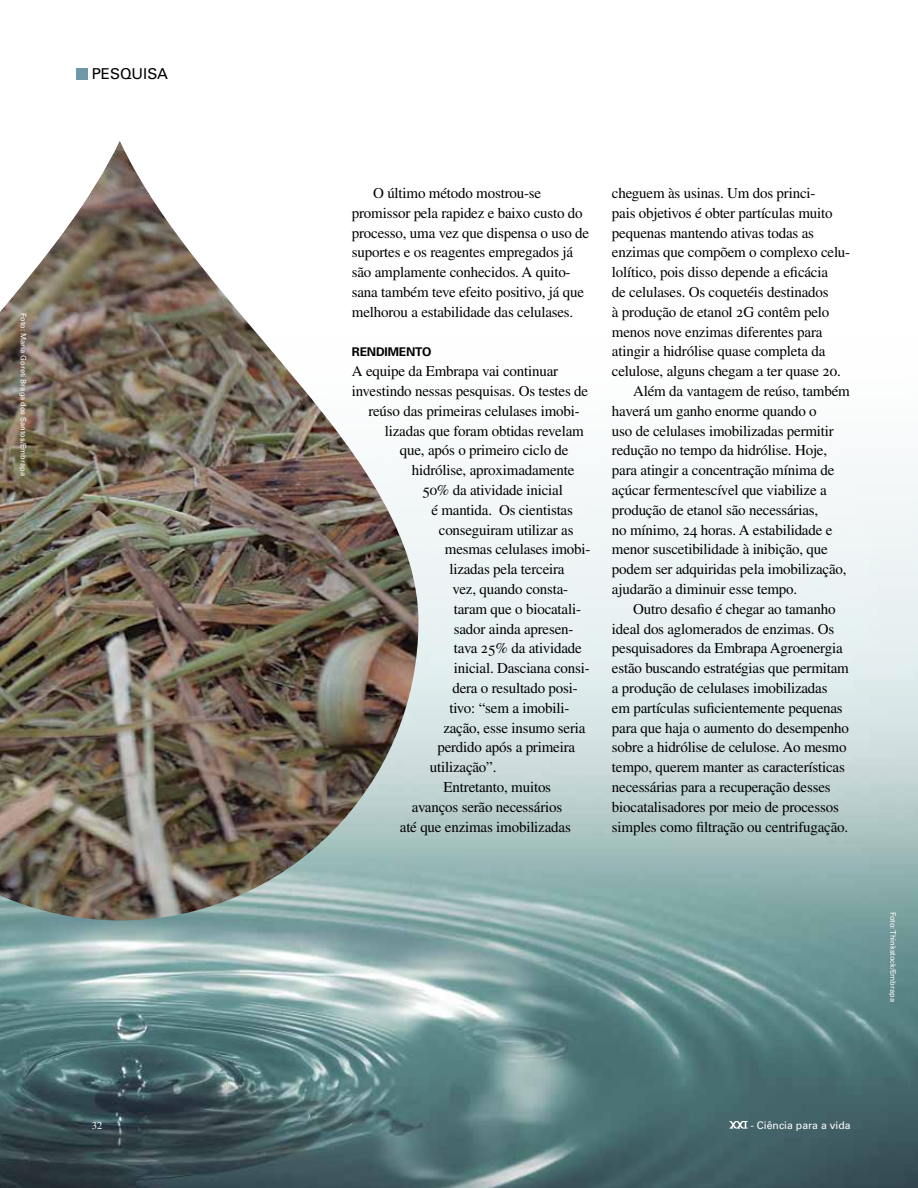
<style>
.page{position:relative;width:918px;height:1188px;background:#fff}
.page>*{position:absolute;margin:0;border:0;box-sizing:border-box;transform-origin:0 0}
.t1{font:15px/19.8px "Times LT Std";letter-spacing:-.015em;color:#000}
.t2{font:15px "Univers LT Std";color:#000}
.t3{font:700 12px "Univers LT Std";color:#000}
.t4{font:10.5px "Univers LT Std";color:#fff}
.t5{font:10.5px "Times LT Std";color:#fff}
.t6{font:7.5px "Univers LT Std";color:#fff}
</style>
<div class="page">
<img style="left:0;top:474px;width:918px;height:714px">
<svg style="left:730px;top:1121px;width:18px;height:8px"></svg>
<div style="left:76px;top:68px;width:12px;height:11px;background:#6d99a7"></div>
<img style="left:0;top:141px;width:418px;height:779px">
<p class="t2" style="left:92px;top:65px;width:30px">pesqu</p>
<p class="t2" style="left:143px;top:65px;width:26px">isa</p>
<p class="t6" style="left:28px;top:313px;width:164px;rotate:90deg">Foto: Maria Goreti Braga dos Santos/Embrapa</p>
<p class="t5" style="left:92px;top:1119px;width:12px">32</p>
<p class="t1" style="left:352px;top:183px;width:239px;text-indent:21px">O último método mostrou-se promissor pela rapidez e baixo custo do processo, uma vez que dispensa o uso de suportes e os reagentes empregados já são amplamente conhecidos. A quito&shy;sana também teve efeito positivo, já que melhorou a estabilidade das celulases.</p>
<p class="t3" style="left:352px;top:345px;width:17px">RENDIMENTO</p>
<p class="t1" style="left:352px;top:361px;width:208px">A equipe da Embrapa vai continuar</p>
<p class="t1" style="left:352px;top:381px;width:238px">investindo nessas pesquisas. Os testes de</p>
<p class="t1" style="left:368px;top:401px;width:213px">reúso das primeiras celulases imobi-</p>
<p class="t1" style="left:385px;top:421px;width:200px">lizadas que foram obtidas revelam</p>
<p class="t1" style="left:400px;top:440px;width:170px">que, após o primeiro ciclo de</p>
<p class="t1" style="left:412px;top:460px;width:164px">hidrólise, aproximadamente</p>
<p class="t1" style="left:422px;top:480px;width:142px">50% da atividade inicial</p>
<p class="t1" style="left:431px;top:500px;width:143px">é mantida. Os cientistas</p>
<p class="t1" style="left:439px;top:520px;width:136px">conseguiram utilizar as</p>
<p class="t1" style="left:445px;top:539px;width:147px">mesmas celulases imobi-</p>
<p class="t1" style="left:449px;top:559px;width:117px">lizadas pela terceira</p>
<p class="t1" style="left:452px;top:579px;width:117px">vez, quando consta-</p>
<p class="t1" style="left:454px;top:599px;width:129px">taram que o biocatali-</p>
<p class="t1" style="left:454px;top:619px;width:121px">sador ainda apresen-</p>
<p class="t1" style="left:454px;top:638px;width:129px">tava 25% da atividade</p>
<p class="t1" style="left:454px;top:658px;width:137px">inicial. Dasciana consi-</p>
<p class="t1" style="left:452px;top:678px;width:127px">dera o resultado posi-</p>
<p class="t1" style="left:449px;top:698px;width:122px">tivo: “sem a imobili-</p>
<p class="t1" style="left:443px;top:718px;width:144px">zação, esse insumo seria</p>
<p class="t1" style="left:437px;top:737px;width:139px">perdido após a primeira</p>
<p class="t1" style="left:430px;top:757px;width:68px">utilização”.</p>
<p class="t1" style="left:444px;top:777px;width:109px">Entretanto, muitos</p>
<p class="t1" style="left:412px;top:797px;width:152px">avanços serão necessários</p>
<p class="t1" style="left:400px;top:817px;width:172px">até que enzimas imobilizadas</p>
<p class="t1" style="left:612px;top:183px;width:205px">cheguem às usinas. Um dos princi-</p>
<p class="t1" style="left:612px;top:203px;width:222px">pais objetivos é obter partículas muito</p>
<p class="t1" style="left:612px;top:223px;width:204px">pequenas mantendo ativas todas as</p>
<p class="t1" style="left:612px;top:242px;width:240px">enzimas que compõem o complexo celu-</p>
<p class="t1" style="left:612px;top:262px;width:218px">lolítico, pois disso depende a eficácia</p>
<p class="t1" style="left:612px;top:282px;width:218px">de celulases. Os coquetéis destinados</p>
<p class="t1" style="left:612px;top:302px;width:219px">à produção de etanol 2G contêm pelo</p>
<p class="t1" style="left:612px;top:322px;width:212px">menos nove enzimas diferentes para</p>
<p class="t1" style="left:612px;top:341px;width:215px">atingir a hidrólise quase completa da</p>
<p class="t1" style="left:612px;top:361px;width:230px">celulose, alguns chegam a ter quase 20.</p>
<p class="t1" style="left:633px;top:381px;width:218px">Além da vantagem de reúso, também</p>
<p class="t1" style="left:612px;top:401px;width:206px">haverá um ganho enorme quando o</p>
<p class="t1" style="left:612px;top:421px;width:223px">uso de celulases imobilizadas permitir</p>
<p class="t1" style="left:612px;top:440px;width:217px">redução no tempo da hidrólise. Hoje,</p>
<p class="t1" style="left:612px;top:460px;width:224px">para atingir a concentração mínima de</p>
<p class="t1" style="left:612px;top:480px;width:216px">açúcar fermentescível que viabilize a</p>
<p class="t1" style="left:612px;top:500px;width:208px">produção de etanol são necessárias,</p>
<p class="t1" style="left:612px;top:520px;width:222px">no mínimo, 24 horas. A estabilidade e</p>
<p class="t1" style="left:612px;top:539px;width:217px">menor suscetibilidade à inibição, que</p>
<p class="t1" style="left:612px;top:559px;width:236px">podem ser adquiridas pela imobilização,</p>
<p class="t1" style="left:612px;top:579px;width:187px">ajudarão a diminuir esse tempo.</p>
<p class="t1" style="left:633px;top:599px;width:204px">Outro desafio é chegar ao tamanho</p>
<p class="t1" style="left:612px;top:619px;width:224px">ideal dos aglomerados de enzimas. Os</p>
<p class="t1" style="left:612px;top:638px;width:232px">pesquisadores da Embrapa Agroenergia</p>
<p class="t1" style="left:612px;top:658px;width:239px">estão buscando estratégias que permitam</p>
<p class="t1" style="left:612px;top:678px;width:217px">a produção de celulases imobilizadas</p>
<p class="t1" style="left:612px;top:698px;width:232px">em partículas suficientemente pequenas</p>
<p class="t1" style="left:612px;top:718px;width:239px">para que haja o aumento do desempenho</p>
<p class="t1" style="left:612px;top:737px;width:236px">sobre a hidrólise de celulose. Ao mesmo</p>
<p class="t1" style="left:612px;top:757px;width:234px">tempo, querem manter as características</p>
<p class="t1" style="left:612px;top:777px;width:220px">necessárias para a recuperação desses</p>
<p class="t1" style="left:612px;top:797px;width:228px">biocatalisadores por meio de processos</p>
<p class="t1" style="left:612px;top:817px;width:238px">simples como filtração ou centrifugação.</p>
<p class="t6" style="left:898px;top:912px;width:92px;rotate:90deg">Foto: Thinkstock/Embrapa</p>
<p class="t4" style="left:750px;top:1119px;width:102px">- Ciência para a vida</p>
</div>
